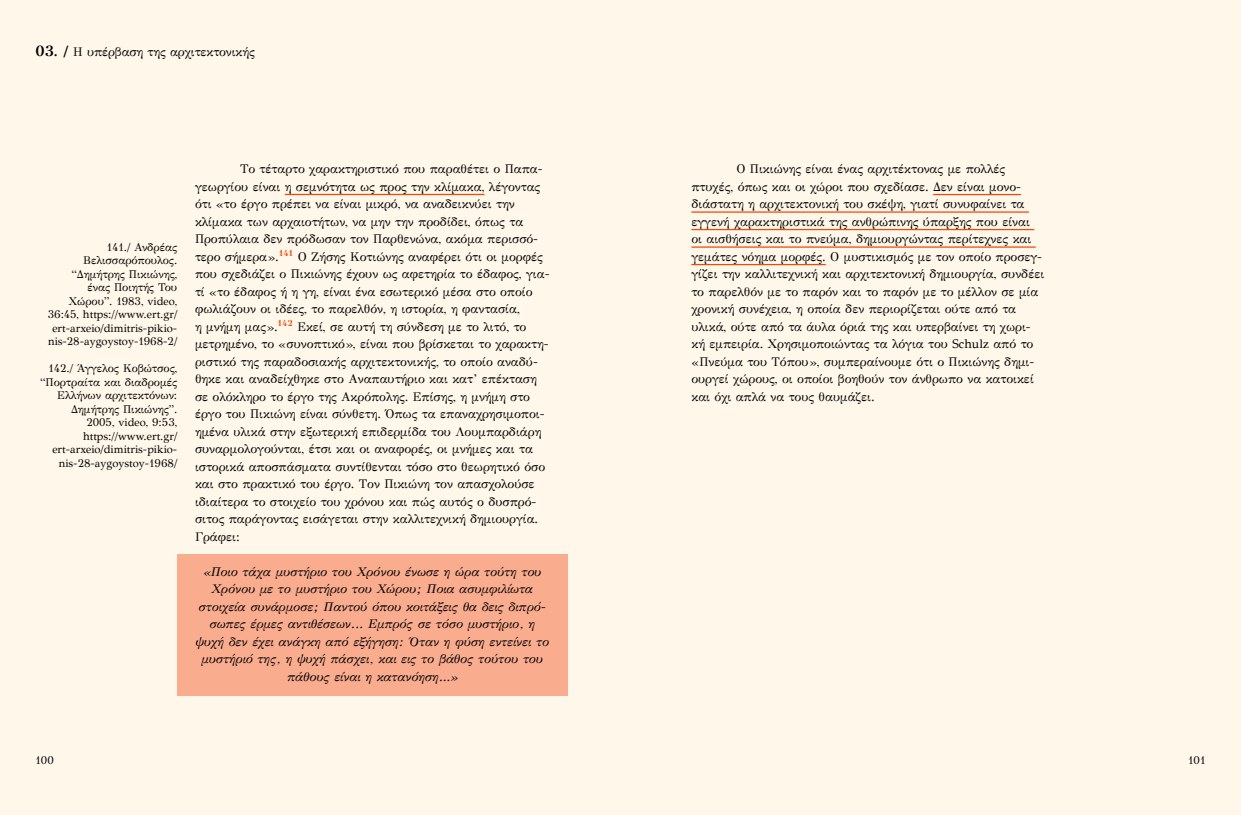
<style>
.page{position:relative;width:1241px;height:815px;background:#fff}
.page>*{position:absolute;margin:0;border:0;box-sizing:border-box;transform-origin:0 0}
.t1{font:12.5px/17.5px "GFS Didot";letter-spacing:.005em;color:#000}
.t2{font:italic 12.5px/17.5px "GFS Didot";letter-spacing:-.01em;color:#000;text-align:center}
.t3{font:11.25px/13.5px "GFS Didot";color:#000;text-align:right}
.s1{font-weight:700;font-size:15px}
</style>
<div class="page">
<div style="left:0;top:0;width:1240px;height:815px;background:#fff7e9"></div>
<div style="left:177px;top:555px;width:390px;height:141px;background:#faac8f"></div>
<hr style="left:285px;top:194px;width:199px;height:1px;background:#f34705">
<hr style="left:933px;top:194px;width:87px;height:1px;background:#f34705">
<hr style="left:691px;top:211px;width:337px;height:2px;background:#f34705">
<hr style="left:691px;top:229px;width:343px;height:1px;background:#f34705">
<hr style="left:691px;top:246px;width:344px;height:2px;background:#f34705">
<hr style="left:691px;top:264px;width:134px;height:1px;background:#f34705">
<p class="t1" style="left:35px;top:42px;width:221px"><span class="s1">03. /</span> Η υπέρβαση της αρχιτεκτονικής</p>
<p class="t3" style="left:48px;top:239px;width:131px">141./ Ανδρέας<br>Βελισσαρόπουλος. “Δημήτρης Πικιώνης, ένας Ποιητής Του<br>Χώρου”. 1983, video,<br>36:45, https://www.ert.gr/ ert-arxeio/dimitris-pikio&shy;nis-28-aygoystoy-1968-2/</p>
<p class="t3" style="left:40px;top:361px;width:138px">142./ Άγγελος Κοβώτσος, “Πορτραίτα και διαδρομές<br>Ελλήνων αρχιτεκτόνων:<br>Δημήτρης Πικιώνης”.<br>2005, video, 9:53, https://www.ert.gr/ ert-arxeio/dimitris-pikio&shy;nis-28-aygoystoy-1968/</p>
<p class="t1" style="left:195px;top:160px;width:356px;text-indent:45px">Το τέταρτο χαρακτηριστικό που παραθέτει ο Παπα&shy;γεωργίου είναι η σεμνότητα ως προς την κλίμακα, λέγοντας ότι «το έργο πρέπει να είναι μικρό, να αναδεικνύει την κλίμακα των αρχαιοτήτων, να μην την προδίδει, όπως τα Προπύλαια δεν πρόδωσαν τον Παρθενώνα, ακόμα περισσό&shy;τερο σήμερα».<sup>141</sup> Ο Ζήσης Κοτιώνης αναφέρει ότι οι μορφές που σχεδιάζει ο Πικιώνης έχουν ως αφετηρία το έδαφος, για&shy;τί «το έδαφος ή η γη, είναι ένα εσωτερικό μέσα στο οποίο φωλιάζουν οι ιδέες, το παρελθόν, η ιστορία, η φαντασία,<br>η μνήμη μας».<sup>142</sup> Εκεί, σε αυτή τη σύνδεση με το λιτό, το μετρημένο, το «συνοπτικό», είναι που βρίσκεται το χαρακτη&shy;ριστικό της παραδοσιακής αρχιτεκτονικής, το οποίο αναδύ&shy;θηκε και αναδείχθηκε στο Αναπαυτήριο και κατ’ επέκταση σε ολόκληρο το έργο της Ακρόπολης. Επίσης, η μνήμη στο έργο του Πικιώνη είναι σύνθετη. Όπως τα επαναχρησιμοποι&shy;ημένα υλικά στην εξωτερική επιδερμίδα του Λουμπαρδιάρη συναρμολογούνται, έτσι και οι αναφορές, οι μνήμες και τα ιστορικά αποσπάσματα συντίθενται τόσο στο θεωρητικό όσο και στο πρακτικό του έργο. Τον Πικιώνη τον απασχολούσε ιδιαίτερα το στοιχείο του χρόνου και πώς αυτός ο δυσπρό&shy;σιτος παράγοντας εισάγεται στην καλλιτεχνική δημιουργία.<br>Γράφει:</p>
<p class="t2" style="left:195px;top:562px;width:355px">«Ποιο τάχα μυστήριο του Χρόνου ένωσε η ώρα τούτη του Χρόνου με το μυστήριο του Χώρου; Ποια ασυμφιλίωτα στοιχεία συνάρμοσε; Παντού όπου κοιτάξεις θα δεις διπρό&shy;σωπες έρμες αντιθέσεων... Εμπρός σε τόσο μυστήριο, η ψυχή δεν έχει ανάγκη από εξήγηση: Όταν η φύση εντείνει το μυστήριό της, η ψυχή πάσχει, και εις το βάθος τούτου του πάθους είναι η κατανόηση…»</p>
<p class="t1" style="left:691px;top:160px;width:354px;text-indent:45px">Ο Πικιώνης είναι ένας αρχιτέκτονας με πολλές πτυχές, όπως και οι χώροι που σχεδίασε. Δεν είναι μονο&shy;διάστατη η αρχιτεκτονική του σκέψη, γιατί συνυφαίνει τα εγγενή χαρακτηριστικά της ανθρώπινης ύπαρξης που είναι<br>οι αισθήσεις και το πνεύμα, δημιουργώντας περίτεχνες και γεμάτες νόημα μορφές. Ο μυστικισμός με τον οποίο προσεγ&shy;γίζει την καλλιτεχνική και αρχιτεκτονική δημιουργία, συνδέει το παρελθόν με το παρόν και το παρόν με το μέλλον σε μία χρονική συνέχεια, η οποία δεν περιορίζεται ούτε από τα υλικά, ούτε από τα άυλα όριά της και υπερβαίνει τη χωρι&shy;κή εμπειρία. Χρησιμοποιώντας τα λόγια του Schulz από το «Πνεύμα του Τόπου», συμπεραίνουμε ότι ο Πικιώνης δημι&shy;ουργεί χώρους, οι οποίοι βοηθούν τον άνθρωπο να κατοικεί και όχι απλά να τους θαυμάζει.</p>
<p class="t3" style="left:35px;top:753px;width:20px">100</p>
<p class="t3" style="left:1187px;top:753px;width:19px">101</p>
</div>
